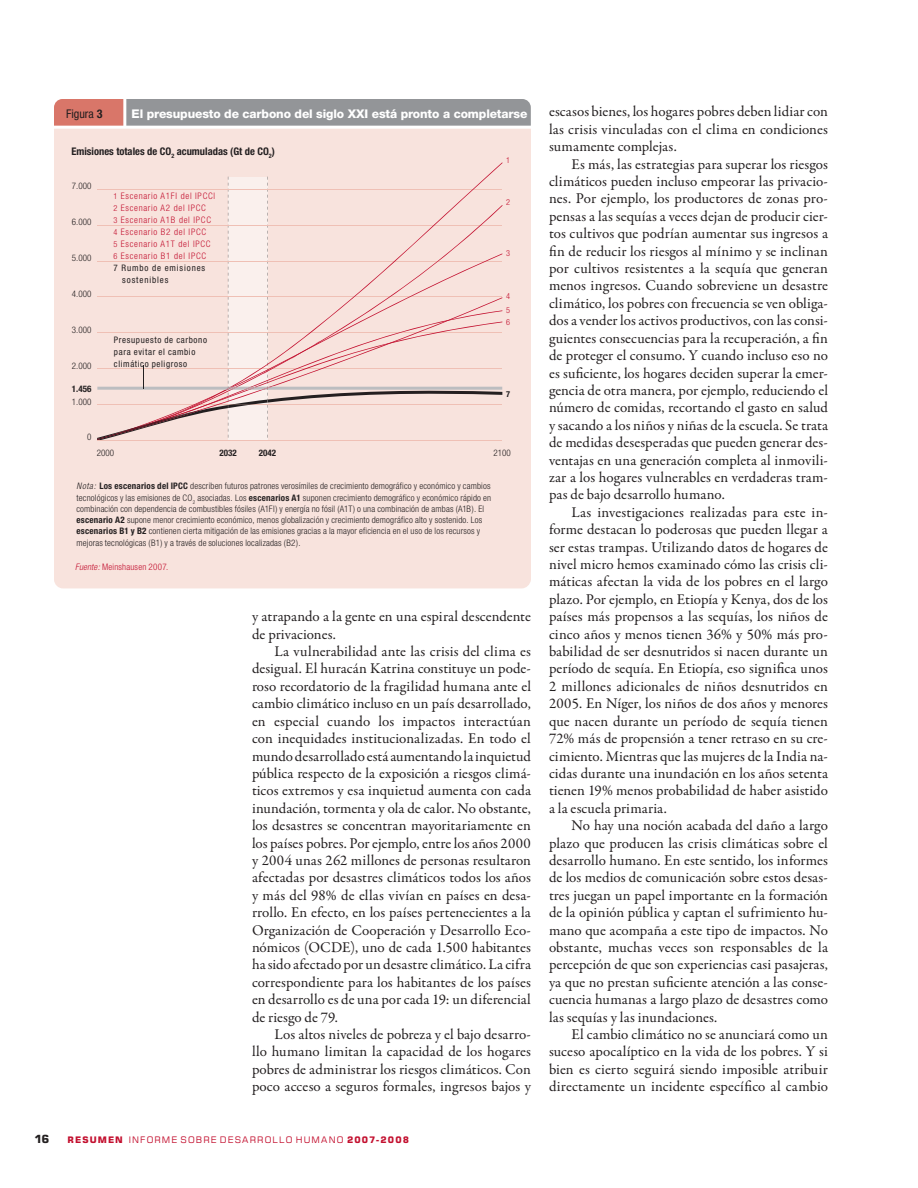
<style>
.page{position:relative;width:918px;height:1188px;background:#fff}
.page>*{position:absolute;margin:0;border:0;box-sizing:border-box;transform-origin:0 0}
.t1{font:15px/17.4px "Garamond Premr Pro";letter-spacing:.005em;color:#231f20;text-align:justify}
.t2{font:800 12px "Helvetica Neue";letter-spacing:-.01em;color:#fff}
.t3{font:condensed 12px "Helvetica Neue";color:#231f20}
.t4{font:700 11.25px "Square 721 BT";color:#231f20}
.t5{font:700 condensed 10.5px "Helvetica Neue";color:#231f20}
.t6{font:300 condensed 9px/11.2px "Helvetica Neue";letter-spacing:.015em;color:#231f20}
.t7{font:300 condensed 9px "Helvetica Neue";letter-spacing:.08em;color:#c3102f}
.t8{font:condensed 9px/12px "Helvetica Neue";letter-spacing:.075em;color:#231f20}
.t9{font:9px "Square 721 BT";letter-spacing:.125em;color:#c3102f}
.t10{font:300 condensed 9px "Helvetica Neue";letter-spacing:.02em;color:#c3102f}
.t11{font:condensed 9px "Helvetica Neue";letter-spacing:.095em;color:#231f20}
.t12{font:700 condensed 9px "Helvetica Neue";color:#231f20}
.t13{font:condensed 9px "Helvetica Neue";letter-spacing:.105em;color:#231f20}
.t14{font:300 condensed 8.25px/14.1px "Helvetica Neue";color:#c3102f}
.t15{font:700 condensed 8.25px "Helvetica Neue";color:#231f20}
.s1{font-weight:700}
.s2{font-size:8.25px}
.s3{font-style:italic}
</style>
<div class="page">
<div style="left:54px;top:129px;width:477px;height:459px;background:#f8e3dd"></div>
<svg style="left:54px;top:99px;width:477px;height:27px;background:#9f9293"></svg>
<div style="left:97px;top:162px;width:406px;height:43px;background:#f8e3dd"></div>
<svg style="left:97px;top:177px;width:405px;height:264px;background:#f4ddd8"></svg>
<p class="t3" style="left:66px;top:107px;width:38px">Figura <span class="s1">3</span></p>
<p class="t2" style="left:132px;top:106px;width:397px">El presupuesto de carbono del siglo XXI está pronto a completarse</p>
<p class="t5" style="left:71px;top:144px;width:205px">Emisiones totales de CO<sub>2</sub> acumuladas (Gt de CO<sub>2</sub>)</p>
<p class="t6" style="left:72px;top:180px;width:21px">7.000</p>
<p class="t6" style="left:72px;top:216px;width:21px">6.000</p>
<p class="t6" style="left:72px;top:252px;width:21px">5.000</p>
<p class="t6" style="left:72px;top:288px;width:21px">4.000</p>
<p class="t6" style="left:72px;top:324px;width:21px">3.000</p>
<p class="t6" style="left:72px;top:360px;width:21px">2.000</p>
<p class="t6" style="left:72px;top:396px;width:21px">1.000</p>
<p class="t12" style="left:72px;top:383px;width:21px">1.456</p>
<p class="t6" style="left:87px;top:432px;width:6px">0</p>
<p class="t7" style="left:114px;top:191px;width:103px"><span class="s2">1</span> Escenario A1FI del IPCCl</p>
<p class="t7" style="left:114px;top:203px;width:94px"><span class="s2">2</span> Escenario A2 del IPCC</p>
<p class="t7" style="left:114px;top:215px;width:99px"><span class="s2">3</span> Escenario A1B del IPCC</p>
<p class="t7" style="left:114px;top:227px;width:94px"><span class="s2">4</span> Escenario B2 del IPCC</p>
<p class="t7" style="left:114px;top:239px;width:98px"><span class="s2">5</span> Escenario A1T del IPCC</p>
<p class="t7" style="left:114px;top:251px;width:94px"><span class="s2">6</span> Escenario B1 del IPCC</p>
<p class="t11" style="left:114px;top:262px;width:93px">7 Rumbo de emisiones</p>
<p class="t13" style="left:122px;top:274px;width:48px">sostenibles</p>
<p class="t8" style="left:114px;top:333px;width:95px">Presupuesto de carbono para evitar el cambio climático peligroso</p>
<p class="t14" style="left:506px;top:153px;width:5px">1</p>
<p class="t14" style="left:506px;top:195px;width:5px">2</p>
<p class="t14" style="left:506px;top:246px;width:5px">3</p>
<p class="t14" style="left:506px;top:289px;width:5px">4<br>5</p>
<p class="t14" style="left:506px;top:315px;width:5px">6</p>
<p class="t15" style="left:506px;top:389px;width:5px">7</p>
<p class="t6" style="left:97px;top:448px;width:19px">2000</p>
<p class="t12" style="left:219px;top:448px;width:19px">2032</p>
<p class="t12" style="left:259px;top:448px;width:19px">2042</p>
<p class="t6" style="left:494px;top:448px;width:19px">2100</p>
<p class="t6" style="left:76px;top:480px;width:416px"><span class="s3">Nota:</span> <span class="s1">Los escenarios del IPCC</span> describen futuros patrones verosímiles de crecimiento demográfico y económico y cambios tecnológicos y las emisiones de CO<sub>2</sub> asociadas. Los <span class="s1">escenarios A1</span> suponen crecimiento demográfico y económico rápido en combinación con dependencia de combustibles fósiles (A1FI) y energía no fósil (A1T) o una combinación de ambas (A1B). El <span class="s1">escenario A2</span> supone menor crecimiento económico, menos globalización y crecimiento demográfico alto y sostenido. Los <span class="s1">escenarios B1 y B2</span> contienen cierta mitigación de las emisiones gracias a la mayor eficiencia en el uso de los recursos y mejoras tecnológicas (B1) y a través de soluciones localizadas (B2).</p>
<p class="t10" style="left:75px;top:562px;width:95px"><span class="s3">Fuente:</span> Meinshausen 2007.</p>
<p class="t1" style="left:252px;top:608px;width:280px">y atrapando a la gente en una espiral descendente de privaciones.</p>
<p class="t1" style="left:252px;top:643px;width:281px;text-indent:22px">La vulnerabilidad ante las crisis del clima es desigual. El huracán Katrina constituye un pode&shy;roso recordatorio de la fragilidad humana ante el cambio climático incluso en un país desarrollado, en especial cuando los impactos interactúan con inequidades institucionalizadas. En todo el mundo desarrollado está aumentando la inquietud pública respecto de la exposición a riesgos climá&shy;ticos extremos y esa inquietud aumenta con cada inundación, tormenta y ola de calor. No obstante, los desastres se concentran mayoritariamente en los países pobres. Por ejemplo, entre los años 2000 y 2004 unas 262 millones de personas resultaron afectadas por desastres climáticos todos los años y más del 98% de ellas vivían en países en desa&shy;rrollo. En efecto, en los países pertenecientes a la Organización de Cooperación y Desarrollo Eco&shy;nómicos (OCDE), uno de cada 1.500 habitantes ha sido afectado por un desastre climático. La cifra correspondiente para los habitantes de los países en desarrollo es de una por cada 19: un diferencial de riesgo de 79.</p>
<p class="t1" style="left:252px;top:1026px;width:281px;text-indent:22px">Los altos niveles de pobreza y el bajo desarro&shy;llo humano limitan la capacidad de los hogares pobres de administrar los riesgos climáticos. Con poco acceso a seguros formales, ingresos bajos y</p>
<p class="t4" style="left:34px;top:1132px;width:15px">16</p>
<p class="t9" style="left:68px;top:1134px;width:343px"><span class="s1">RESUMEN</span> INFORME SOBRE DESARROLLO HUMANO <span class="s1">2007-2008</span></p>
<p class="t1" style="left:549px;top:103px;width:280px">escasos bienes, los hogares pobres deben lidiar con las crisis vinculadas con el clima en condiciones sumamente complejas.</p>
<p class="t1" style="left:549px;top:156px;width:281px;text-indent:22px">Es más, las estrategias para superar los riesgos climáticos pueden incluso empeorar las privacio&shy;nes. Por ejemplo, los productores de zonas pro&shy;pensas a las sequías a veces dejan de producir cier&shy;tos cultivos que podrían aumentar sus ingresos a fin de reducir los riesgos al mínimo y se inclinan por cultivos resistentes a la sequía que generan menos ingresos. Cuando sobreviene un desastre climático, los pobres con frecuencia se ven obliga&shy;dos a vender los activos productivos, con las consi&shy;guientes consecuencias para la recuperación, a fin de proteger el consumo. Y cuando incluso eso no es suficiente, los hogares deciden superar la emer&shy;gencia de otra manera, por ejemplo, reduciendo el número de comidas, recortando el gasto en salud y sacando a los niños y niñas de la escuela. Se trata de medidas desesperadas que pueden generar des&shy;ventajas en una generación completa al inmovili&shy;zar a los hogares vulnerables en verdaderas tram&shy;pas de bajo desarrollo humano.</p>
<p class="t1" style="left:549px;top:504px;width:281px;text-indent:22px">Las investigaciones realizadas para este in&shy;forme destacan lo poderosas que pueden llegar a ser estas trampas. Utilizando datos de hogares de nivel micro hemos examinado cómo las crisis cli&shy;máticas afectan la vida de los pobres en el largo plazo. Por ejemplo, en Etiopía y Kenya, dos de los países más propensos a las sequías, los niños de cinco años y menos tienen 36% y 50% más pro&shy;babilidad de ser desnutridos si nacen durante un período de sequía. En Etiopía, eso significa unos 2 millones adicionales de niños desnutridos en 2005. En Níger, los niños de dos años y menores que nacen durante un período de sequía tienen 72% más de propensión a tener retraso en su cre&shy;cimiento. Mientras que las mujeres de la India na&shy;cidas durante una inundación en los años setenta tienen 19% menos probabilidad de haber asistido a la escuela primaria.</p>
<p class="t1" style="left:549px;top:817px;width:281px;text-indent:22px">No hay una noción acabada del daño a largo plazo que producen las crisis climáticas sobre el desarrollo humano. En este sentido, los informes de los medios de comunicación sobre estos desas&shy;tres juegan un papel importante en la formación de la opinión pública y captan el sufrimiento hu&shy;mano que acompaña a este tipo de impactos. No obstante, muchas veces son responsables de la percepción de que son experiencias casi pasajeras, ya que no prestan suficiente atención a las conse&shy;cuencia humanas a largo plazo de desastres como las sequías y las inundaciones.</p>
<p class="t1" style="left:549px;top:1026px;width:281px;text-indent:22px">El cambio climático no se anunciará como un suceso apocalíptico en la vida de los pobres. Y si bien es cierto seguirá siendo imposible atribuir directamente un incidente específico al cambio</p>
</div>
